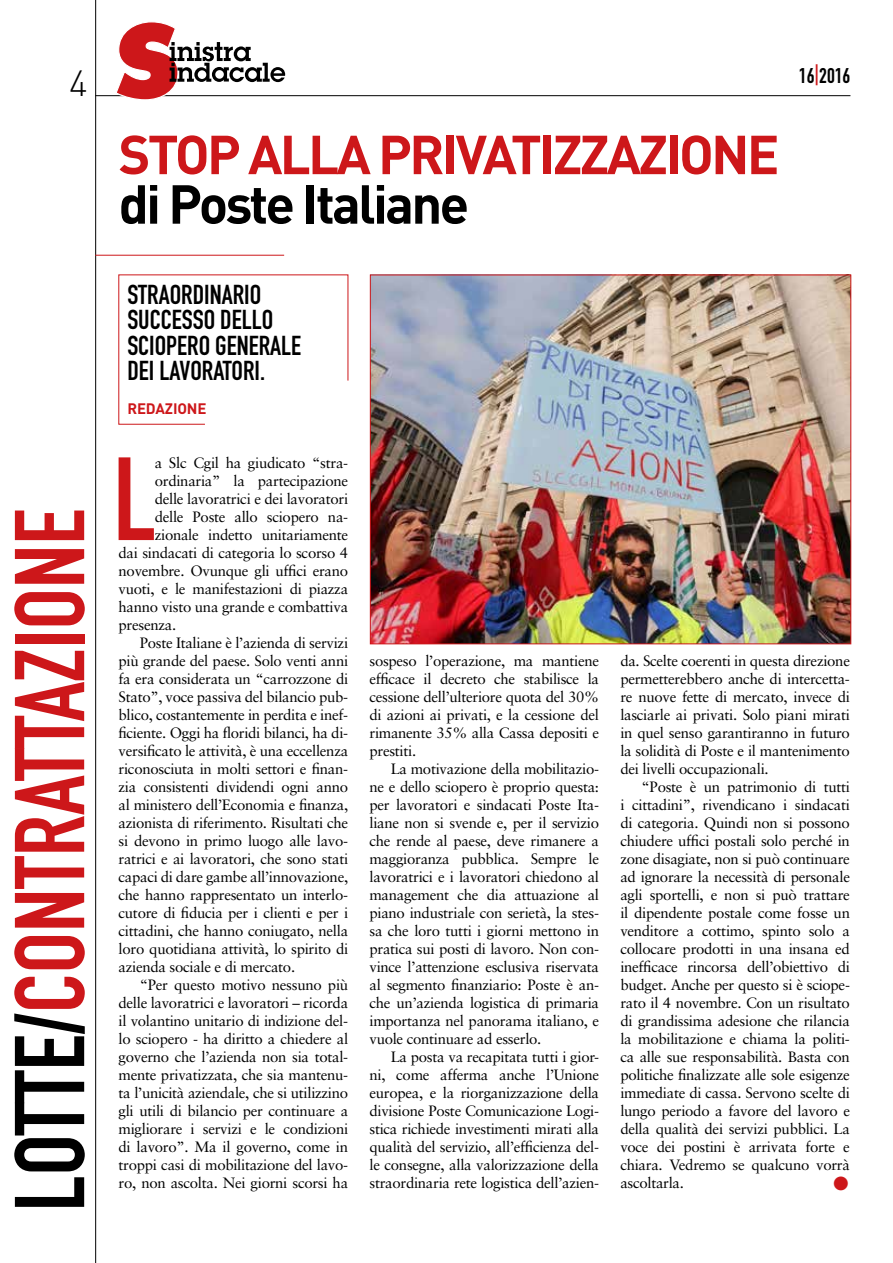
<style>
.page{position:relative;width:893px;height:1263px;background:#fff}
.page>*{position:absolute;margin:0;border:0;box-sizing:border-box;transform-origin:0 0}
.t1{font:116.1px "DIN Engschrift Std";color:#cd171a}
.t2{font:97.35px "DIN Engschrift Std";color:#cd171a}
.t3{font:700 54px "DIN";letter-spacing:-.05em;color:#cd171a}
.t4{font:700 54px "DIN";letter-spacing:-.05em;color:#000}
.t5{font:300 36px "DIN";color:#000}
.t6{font:27px/25.5px "DIN Engschrift Std";color:#000}
.t7{font:21px "DIN Engschrift Std";color:#000}
.t8{font:15px/18px "Sabon";letter-spacing:-.02em;color:#000;text-align:justify}
.t9{font:700 15px "DIN";letter-spacing:-.01em;color:#cd171a}
.t10{font:15px "Zapf Dingbats IT Cby BT";color:#cd171a}
.s1{color:#000}
.s2{color:#cd171a}
</style>
<div class="page">
<hr style="left:95px;top:95px;width:755px;height:1px;background:#000">
<svg style="left:115px;top:22px;width:170px;height:78px"></svg>
<hr style="left:95px;top:0;width:1px;height:1263px;background:#000">
<hr style="left:95px;top:255px;width:189px;height:1px;background:#cd171a">
<img style="left:372px;top:277px;width:477px;height:365px">
<svg style="left:118px;top:274px;width:231px;height:151px"></svg>
<h3 class="t5" style="left:69px;top:61px;width:20px">4</h3>
<h2 class="t2" style="left:-7px;top:1211px;width:704px;rotate:-90deg"><span class="s1">LOTTE/</span>CONTRATTAZIONE</h2>
<h3 class="t3" style="left:119px;top:119px;width:662px">STOP ALLA PRIVATIZZAZIONE</h3>
<h3 class="t4" style="left:119px;top:169px;width:352px">di Poste Italiane</h3>
<h3 class="t7" style="left:799px;top:63px;width:53px">16<span class="s2">|</span>2016</h3>
<h3 class="t6" style="left:127px;top:282px;width:175px">STRAORDINARIO<br>SUCCESSO DELLO<br>SCIOPERO GENERALE<br>DEI LAVORATORI.</h3>
<p class="t9" style="left:127px;top:399px;width:81px">REDAZIONE</p>
<h1 class="t1" style="left:113px;top:431px;width:44px">L</h1>
<p class="t8" style="left:155px;top:454px;width:195px">a Slc Cgil ha giudicato “stra-</p>
<p class="t8" style="left:155px;top:472px;width:195px">ordinaria” la partecipazione</p>
<p class="t8" style="left:155px;top:490px;width:195px">delle lavoratrici e dei lavoratori</p>
<p class="t8" style="left:155px;top:508px;width:195px">delle Poste allo sciopero na-</p>
<p class="t8" style="left:155px;top:526px;width:195px">zionale indetto unitariamente</p>
<p class="t8" style="left:119px;top:544px;width:231px">dai sindacati di categoria lo scorso 4</p>
<p class="t8" style="left:119px;top:562px;width:231px">novembre. Ovunque gli uffici erano</p>
<p class="t8" style="left:119px;top:580px;width:231px">vuoti, e le manifestazioni di piazza</p>
<p class="t8" style="left:119px;top:598px;width:231px">hanno visto una grande e combattiva</p>
<p class="t8" style="left:119px;top:616px;width:59px">presenza.</p>
<p class="t8" style="left:140px;top:634px;width:210px">Poste Italiane è l’azienda di servizi</p>
<p class="t8" style="left:119px;top:652px;width:231px">più grande del paese. Solo venti anni</p>
<p class="t8" style="left:119px;top:670px;width:231px">fa era considerata un “carrozzone di</p>
<p class="t8" style="left:119px;top:688px;width:231px">Stato”, voce passiva del bilancio pub-</p>
<p class="t8" style="left:119px;top:706px;width:231px">blico, costantemente in perdita e inef-</p>
<p class="t8" style="left:119px;top:724px;width:231px">ficiente. Oggi ha floridi bilanci, ha di-</p>
<p class="t8" style="left:119px;top:742px;width:231px">versificato le attività, è una eccellenza</p>
<p class="t8" style="left:119px;top:760px;width:231px">riconosciuta in molti settori e finan-</p>
<p class="t8" style="left:119px;top:778px;width:231px">zia consistenti dividendi ogni anno</p>
<p class="t8" style="left:119px;top:796px;width:231px">al ministero dell’Economia e finanza,</p>
<p class="t8" style="left:119px;top:814px;width:231px">azionista di riferimento. Risultati che</p>
<p class="t8" style="left:119px;top:832px;width:231px">si devono in primo luogo alle lavo-</p>
<p class="t8" style="left:119px;top:850px;width:231px">ratrici e ai lavoratori, che sono stati</p>
<p class="t8" style="left:119px;top:868px;width:231px">capaci di dare gambe all’innovazione,</p>
<p class="t8" style="left:119px;top:886px;width:231px">che hanno rappresentato un interlo-</p>
<p class="t8" style="left:119px;top:904px;width:231px">cutore di fiducia per i clienti e per i</p>
<p class="t8" style="left:119px;top:922px;width:231px">cittadini, che hanno coniugato, nella</p>
<p class="t8" style="left:119px;top:940px;width:231px">loro quotidiana attività, lo spirito di</p>
<p class="t8" style="left:119px;top:958px;width:178px">azienda sociale e di mercato.</p>
<p class="t8" style="left:140px;top:976px;width:210px">“Per questo motivo nessuno più</p>
<p class="t8" style="left:119px;top:994px;width:231px">delle lavoratrici e lavoratori – ricorda</p>
<p class="t8" style="left:119px;top:1012px;width:231px">il volantino unitario di indizione del-</p>
<p class="t8" style="left:119px;top:1030px;width:231px">lo sciopero - ha diritto a chiedere al</p>
<p class="t8" style="left:119px;top:1048px;width:231px">governo che l’azienda non sia total-</p>
<p class="t8" style="left:119px;top:1066px;width:231px">mente privatizzata, che sia mantenu-</p>
<p class="t8" style="left:119px;top:1084px;width:231px">ta l’unicità aziendale, che si utilizzino</p>
<p class="t8" style="left:119px;top:1102px;width:231px">gli utili di bilancio per continuare a</p>
<p class="t8" style="left:119px;top:1120px;width:231px">migliorare i servizi e le condizioni</p>
<p class="t8" style="left:119px;top:1138px;width:231px">di lavoro”. Ma il governo, come in</p>
<p class="t8" style="left:119px;top:1156px;width:231px">troppi casi di mobilitazione del lavo-</p>
<p class="t8" style="left:119px;top:1174px;width:231px">ro, non ascolta. Nei giorni scorsi ha</p>
<p class="t8" style="left:369px;top:652px;width:231px">sospeso l’operazione, ma mantiene efficace il decreto che stabilisce la cessione dell’ulteriore quota del 30% di azioni ai privati, e la cessione del rimanente 35% alla Cassa depositi e prestiti.</p>
<p class="t8" style="left:369px;top:760px;width:231px;text-indent:21px">La motivazione della mobilitazio&shy;ne e dello sciopero è proprio questa: per lavoratori e sindacati Poste Ita&shy;liane non si svende e, per il servizio che rende al paese, deve rimanere a maggioranza pubblica. Sempre le lavoratrici e i lavoratori chiedono al management che dia attuazione al piano industriale con serietà, la stes&shy;sa che loro tutti i giorni mettono in pratica sui posti di lavoro. Non con&shy;vince l’attenzione esclusiva riservata al segmento finanziario: Poste è an&shy;che un’azienda logistica di primaria importanza nel panorama italiano, e vuole continuare ad esserlo.</p>
<p class="t8" style="left:369px;top:1048px;width:231px;text-indent:21px">La posta va recapitata tutti i gior&shy;ni, come afferma anche l’Unione europea, e la riorganizzazione della divisione Poste Comunicazione Logi&shy;stica richiede investimenti mirati alla qualità del servizio, all’efficienza del&shy;le consegne, alla valorizzazione della straordinaria rete logistica dell’azien-</p>
<p class="t8" style="left:620px;top:652px;width:231px">da. Scelte coerenti in questa direzione permetterebbero anche di intercetta&shy;re nuove fette di mercato, invece di lasciarle ai privati. Solo piani mirati in quel senso garantiranno in futuro la solidità di Poste e il mantenimento dei livelli occupazionali.</p>
<p class="t8" style="left:620px;top:778px;width:231px;text-indent:21px">“Poste è un patrimonio di tutti i cittadini”, rivendicano i sindacati di categoria. Quindi non si possono chiudere uffici postali solo perché in zone disagiate, non si può continuare ad ignorare la necessità di personale agli sportelli, e non si può trattare il dipendente postale come fosse un venditore a cottimo, spinto solo a collocare prodotti in una insana ed inefficace rincorsa dell’obiettivo di budget. Anche per questo si è sciope&shy;rato il 4 novembre. Con un risultato di grandissima adesione che rilancia la mobilitazione e chiama la politi&shy;ca alle sue responsabilità. Basta con politiche finalizzate alle sole esigenze immediate di cassa. Servono scelte di lungo periodo a favore del lavoro e della qualità dei servizi pubblici. La voce dei postini è arrivata forte e chiara. Vedremo se qualcuno vorrà ascoltarla.</p>
<p class="t10" style="left:833px;top:1176px;width:16px">●</p>
</div>
